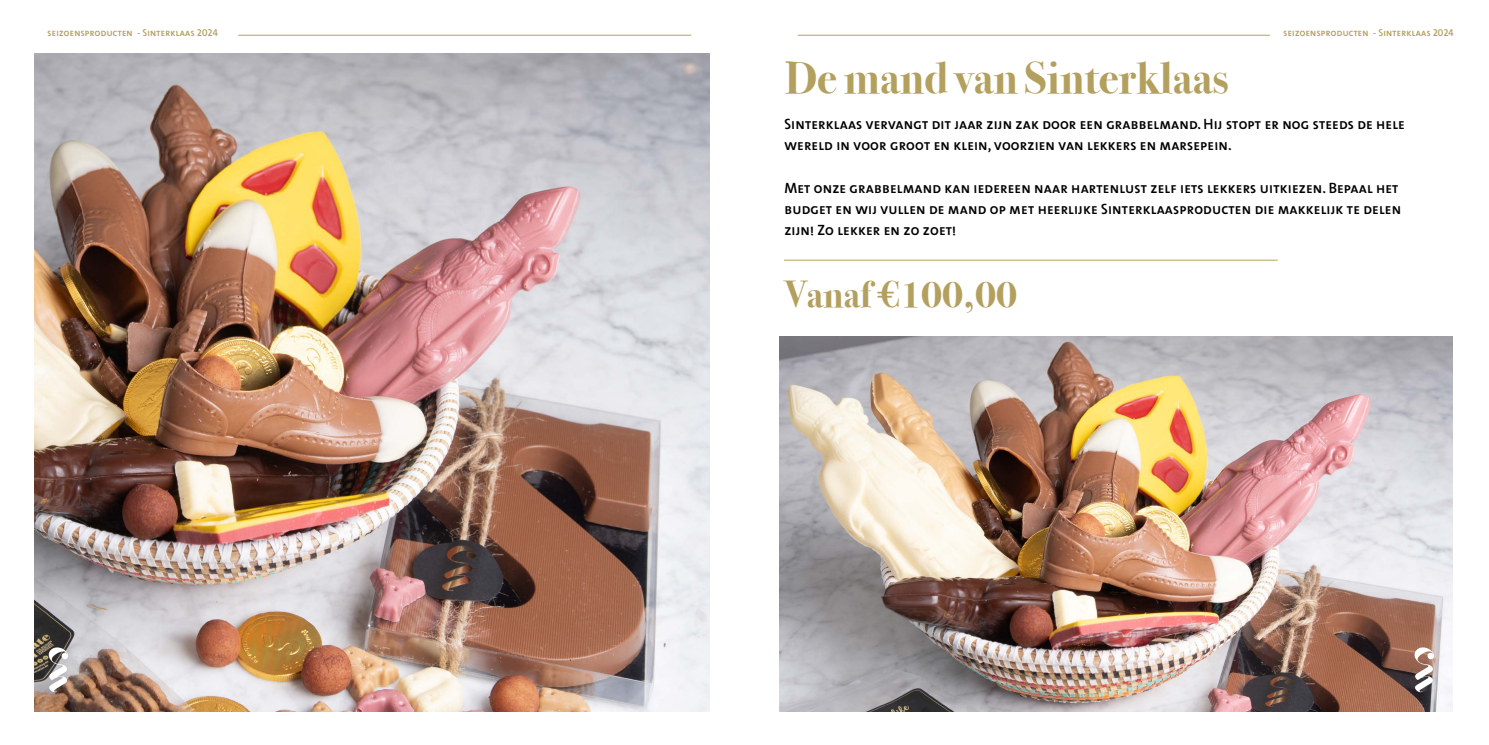
<style>
.page{position:relative;width:1489px;height:745px;background:#fff}
.page>*{position:absolute;margin:0;border:0;box-sizing:border-box;transform-origin:0 0}
.t1{font:700 45px "Bodoni Svty Two ITCTT";color:#b4a05e}
.t2{font:700 37.5px "Bodoni Svty Two ITCTT";color:#b4a05e}
.t3{font:italic 15px/21.2px "The Sans Semi Bold Italic Caps";color:#000}
.t4{font:italic 10px "The Sans Semi Bold Italic Caps";color:#b4a05e}
</style>
<div class="page">
<hr style="left:797px;top:35px;width:472px;height:1px;background:#b5a160">
<hr style="left:238px;top:35px;width:453px;height:1px;background:#b4a05e">
<hr style="left:784px;top:259px;width:493px;height:1px;background:#b5a160">
<img style="left:35px;top:53px;width:674px;height:658px">
<img style="left:780px;top:336px;width:671px;height:375px">
<svg style="left:49px;top:647px;width:19px;height:44px"></svg>
<svg style="left:1414px;top:647px;width:19px;height:44px"></svg>
<p class="t4" style="left:48px;top:25px;width:175px">seizoensproducten -Sinterklaas2024</p>
<h1 class="t1" style="left:785px;top:40px;width:445px">De mand van Sinterklaas</h1>
<p class="t4" style="left:1283px;top:25px;width:175px">seizoensproducten -Sinterklaas2024</p>
<p class="t3" style="left:785px;top:113px;width:627px">Sinterklaasvervangtditjaarzijn zakdooreen grabbelmand.Hijstopternogsteedsdehele wereldin voorgrooten klein,voorzien van lekkersen marsepein.</p>
<p class="t3" style="left:785px;top:177px;width:623px">Metonzegrabbelmandkan iedereen naarhartenlustzelfietslekkersuitkiezen.Bepaalhet budgeten wijvullen demandopmetheerlijkeSinterklaasproducten diemakkelijktedelen zijn!Zolekkeren zozoet!</p>
<h2 class="t2" style="left:785px;top:263px;width:233px">Vanaf €100,00</h2>
</div>
